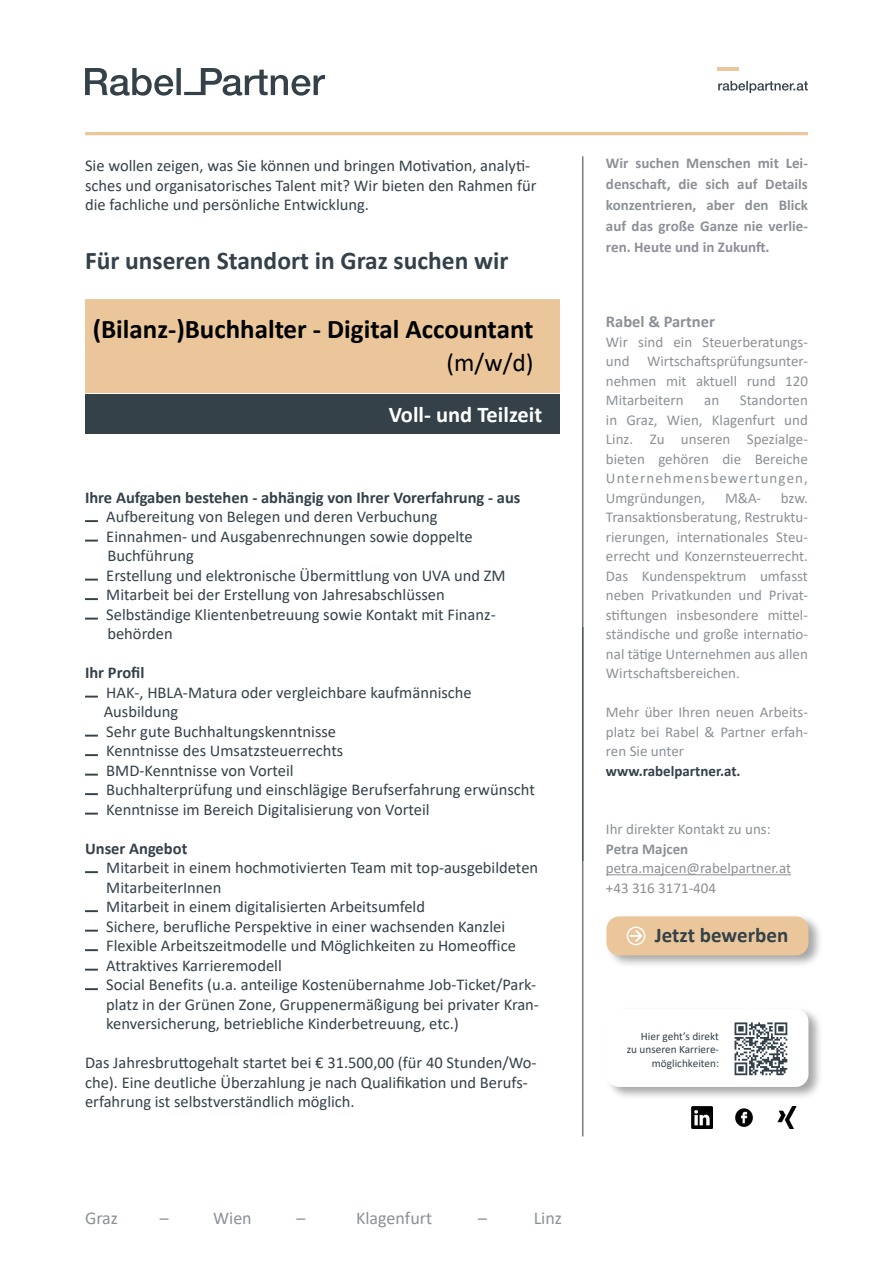
<style>
.page{position:relative;width:893px;height:1263px;background:#fff}
.page>*{position:absolute;margin:0;border:0;box-sizing:border-box;transform-origin:0 0}
.t1{font:700 27px "Calibri";color:#000}
.t2{font:700 25.5px "Calibri";color:#344149}
.t3{font:25.5px "Calibri";color:#000}
.t4{font:700 22.5px "Calibri";color:#fff}
.t5{font:700 21px "Calibri";color:#344149}
.t6{font:18px "Calibri";color:#8c9097}
.t7{font:16.5px/19.5px "Calibri";color:#344149}
.t8{font:700 16.5px "Calibri";color:#344149}
.t9{font:700 16.5px "Calibri";color:#8c9097}
.t10{font:15px/19.5px "Calibri";color:#8c9097;text-align:justify}
.t11{font:700 15px/21px "Calibri";color:#8c9097;text-align:justify}
.t12{font:700 15px "Calibri";color:#344149}
.t13{font:11.25px/13.5px "Calibri";color:#344149;text-align:right}
</style>
<div class="page">
<svg style="left:85px;top:68px;width:240px;height:28px"></svg>
<hr style="left:85px;top:132px;width:723px;height:3px;background:#eac69a">
<svg style="left:718px;top:81px;width:90px;height:12px"></svg>
<hr style="left:717px;top:67px;width:22px;height:3px;background:#eac69a">
<svg style="left:85px;top:520px;width:13px;height:2px"></svg>
<svg style="left:85px;top:540px;width:13px;height:2px"></svg>
<svg style="left:85px;top:579px;width:13px;height:2px"></svg>
<svg style="left:85px;top:598px;width:13px;height:2px"></svg>
<svg style="left:85px;top:618px;width:13px;height:2px"></svg>
<svg style="left:85px;top:696px;width:13px;height:2px"></svg>
<svg style="left:85px;top:735px;width:13px;height:2px"></svg>
<svg style="left:85px;top:754px;width:13px;height:2px"></svg>
<svg style="left:85px;top:774px;width:13px;height:2px"></svg>
<svg style="left:85px;top:793px;width:13px;height:2px"></svg>
<svg style="left:85px;top:813px;width:13px;height:2px"></svg>
<svg style="left:85px;top:871px;width:13px;height:2px"></svg>
<svg style="left:85px;top:910px;width:13px;height:2px"></svg>
<svg style="left:85px;top:930px;width:13px;height:2px"></svg>
<svg style="left:85px;top:949px;width:13px;height:2px"></svg>
<svg style="left:85px;top:969px;width:13px;height:2px"></svg>
<svg style="left:85px;top:988px;width:13px;height:2px"></svg>
<hr style="left:606px;top:874px;width:185px;height:1px;background:#8c9097">
<div style="left:85px;top:299px;width:474px;height:94px;background:#eac69a"></div>
<div style="left:85px;top:394px;width:474px;height:39px;background:#344149"></div>
<hr style="left:583px;top:627px;width:1px;height:509px;background:#344149">
<div style="left:605px;top:1006px;width:218px;height:94px;background:#000;opacity:.35"></div>
<div style="left:606px;top:1009px;width:202px;height:78px;background:#fff;border-radius:13px"></div>
<svg style="left:734px;top:1022px;width:53px;height:53px"></svg>
<hr style="left:583px;top:156px;width:1px;height:705px;background:#344149">
<div style="left:605px;top:913px;width:218px;height:56px;background:#000;opacity:.35"></div>
<div style="left:606px;top:916px;width:202px;height:39px;background:#eac69a;border-radius:13px"></div>
<svg style="left:627px;top:926px;width:18px;height:19px"></svg>
<img style="left:691px;top:1107px;width:21px;height:21px">
<img style="left:777px;top:1107px;width:20px;height:21px">
<img style="left:735px;top:1108px;width:18px;height:19px">
<p class="t7" style="left:85px;top:155px;width:453px">Sie wollen zeigen, was Sie können und bringen Motivation, analyti&shy;sches und organisatorisches Talent mit? Wir bieten den Rahmen für die fachliche und persönliche Entwicklung.</p>
<h2 class="t2" style="left:85px;top:242px;width:425px">Für unseren Standort in Graz suchen wir</h2>
<h1 class="t1" style="left:93px;top:310px;width:442px">(Bilanz-)Buchhalter - Digital Accountant</h1>
<h2 class="t3" style="left:446px;top:345px;width:89px">(m/w/d)</h2>
<h3 class="t4" style="left:389px;top:399px;width:155px">Voll- und Teilzeit</h3>
<p class="t8" style="left:85px;top:485px;width:437px">Ihre Aufgaben bestehen - abhängig von Ihrer Vorerfahrung - aus</p>
<p class="t7" style="left:106px;top:506px;width:401px">Aufbereitung von Belegen und deren Verbuchung Einnahmen- und Ausgabenrechnungen sowie doppelte Buchführung<br>Erstellung und elektronische Übermittlung von UVA und ZM Mitarbeit bei der Erstellung von Jahresabschlüssen Selbständige Klientenbetreuung sowie Kontakt mit Finanz&shy;behörden</p>
<p class="t8" style="left:85px;top:661px;width:61px">Ihr Profil</p>
<p class="t7" style="left:104px;top:682px;width:433px">HAK-, HBLA-Matura oder vergleichbare kaufmännische Ausbildung<br>Sehr gute Buchhaltungskenntnisse<br>Kenntnisse des Umsatzsteuerrechts<br>BMD-Kenntnisse von Vorteil<br>Buchhalterprüfung und einschlägige Berufserfahrung erwünscht Kenntnisse im Bereich Digitalisierung von Vorteil</p>
<p class="t8" style="left:85px;top:836px;width:104px">Unser Angebot</p>
<p class="t7" style="left:106px;top:857px;width:434px">Mitarbeit in einem hochmotivierten Team mit top-ausgebildeten MitarbeiterInnen<br>Mitarbeit in einem digitalisierten Arbeitsumfeld<br>Sichere, berufliche Perspektive in einer wachsenden Kanzlei Flexible Arbeitszeitmodelle und Möglichkeiten zu Homeoffice Attraktives Karrieremodell<br>Social Benefits (u.a. anteilige Kostenübernahme Job-Ticket/Park&shy;platz in der Grünen Zone, Gruppenermäßigung bei privater Kran&shy;kenversicherung, betriebliche Kinderbetreuung, etc.)</p>
<p class="t7" style="left:85px;top:1052px;width:453px">Das Jahresbruttogehalt startet bei € 31.500,00 (für 40 Stunden/Wo&shy;che). Eine deutliche Überzahlung je nach Qualifikation und Berufs&shy;erfahrung ist selbstverständlich möglich.</p>
<p class="t6" style="left:85px;top:1206px;width:34px">Graz</p>
<p class="t6" style="left:160px;top:1206px;width:10px">–</p>
<p class="t6" style="left:213px;top:1206px;width:40px">Wien</p>
<p class="t6" style="left:296px;top:1206px;width:10px">–</p>
<p class="t6" style="left:356px;top:1206px;width:77px">Klagenfurt</p>
<p class="t6" style="left:478px;top:1206px;width:10px">–</p>
<p class="t6" style="left:534px;top:1206px;width:30px">Linz</p>
<p class="t11" style="left:606px;top:152px;width:203px">Wir suchen Menschen mit Lei&shy;denschaft, die sich auf Details konzentrieren, aber den Blick auf das große Ganze nie verlie&shy;ren. Heute und in Zukunft.</p>
<p class="t9" style="left:606px;top:310px;width:110px">Rabel &amp; Partner</p>
<p class="t10" style="left:606px;top:331px;width:203px">Wir sind ein Steuerberatungs&shy;und Wirtschaftsprüfungsunter&shy;nehmen mit aktuell rund 120<br>Mitarbeitern</p>
<p class="t10" style="left:606px;top:390px;width:203px;text-indent:134px">Standorten in Graz, Wien, Klagenfurt und Linz. Zu unseren Spezialge&shy;bieten gehören die Bereiche Unternehmensbewertungen, Umgründungen,</p>
<p class="t10" style="left:704px;top:390px;width:17px">an</p>
<p class="t10" style="left:606px;top:487px;width:203px;text-indent:175px">bzw.<br>Transaktionsberatung, Restruktu&shy;rierungen, internationales Steu&shy;errecht und Konzernsteuerrecht.<br>Das Kundenspektrum umfasst neben Privatkunden und Privat&shy;stiftungen insbesondere mittel&shy;ständische und große internatio&shy;nal tätige Unternehmen aus allen Wirtschaftsbereichen.</p>
<p class="t10" style="left:606px;top:702px;width:203px">Mehr über Ihren neuen Arbeits&shy;platz bei Rabel &amp; Partner erfah&shy;ren Sie unter</p>
<p class="t12" style="left:606px;top:760px;width:136px">www.rabelpartner.at.</p>
<p class="t10" style="left:725px;top:487px;width:38px">M&amp;A-</p>
<p class="t10" style="left:606px;top:819px;width:166px">Ihr direkter Kontakt zu uns:</p>
<p class="t11" style="left:606px;top:838px;width:84px">Petra Majcen</p>
<p class="t10" style="left:606px;top:858px;width:187px">petra.majcen@rabelpartner.at +43 316 3171-404</p>
<p class="t5" style="left:655px;top:920px;width:135px">Jetzt bewerben</p>
<p class="t13" style="left:627px;top:1029px;width:94px">Hier geht’s direkt<br>zu unseren Karriere&shy;möglichkeiten:</p>
</div>
